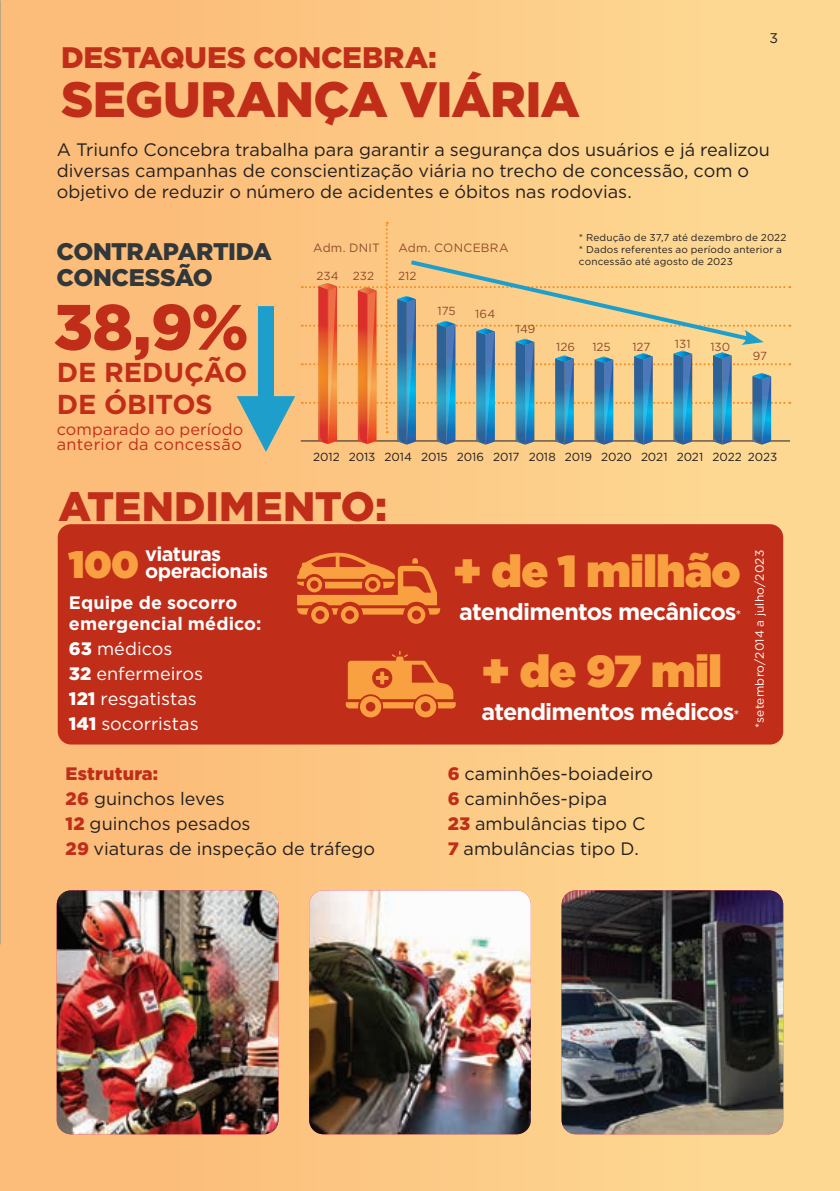
<style>
.page{position:relative;width:840px;height:1191px;background:#fff}
.page>*{position:absolute;margin:0;border:0;box-sizing:border-box;transform-origin:0 0}
.t1{font:900 64px "Gotham";color:#c02d19}
.t2{font:900 49.6px "Gotham";letter-spacing:-.02em;color:#c02d19}
.t3{font:900 44.8px "Gotham";letter-spacing:-.01em;color:#f9a141}
.t4{font:900 41.2px "Gotham";color:#c02d19}
.t5{font:900 38.2px "Gotham";color:#f9a141}
.t6{font:900 29.6px "Gotham";letter-spacing:-.01em;color:#c02d19}
.t7{font:700 27.4px/32.2px "Gotham";letter-spacing:-.005em;color:#c02d19}
.t8{font:900 24px/25.4px "Gotham";letter-spacing:-.015em;color:#32373a}
.t9{font:700 23.4px "Gotham";letter-spacing:-.035em;color:#fff}
.t10{font:700 19.8px/17.4px "Gotham";letter-spacing:-.03em;color:#fff}
.t11{font:18px/25px "Gotham";color:#231f20}
.t12{font:18px/25px "Gotham";color:#fff}
.t13{font:700 18px/21px "Gotham";letter-spacing:.005em;color:#fff}
.t14{font:16.2px/15px "Gotham";letter-spacing:.01em;color:#c02d19}
.t15{font:14px "Gotham";color:#231f20}
.t16{font:12px "Gotham";letter-spacing:.015em;color:#fff}
.t17{font:12px "Gotham";letter-spacing:.02em;color:#914c2d}
.t18{font:11.8px "Gotham";letter-spacing:-.005em;color:#231f20}
.t19{font:11.8px "Gotham";letter-spacing:-.005em;color:#914c2d}
.t20{font:10px/12px "Gotham";letter-spacing:.015em;color:#231f20}
.s1{font-weight:400;font-size:14px}
.s2{font-weight:900}
.s3{font-weight:900;color:#c02d19}
</style>
<div class="page">
<div style="left:0;top:0;width:839px;height:1191px;background:#fcbd7a"></div>
<div style="left:132px;top:0;width:707px;height:1191px;background:linear-gradient(to right,#fbbc79,#fcdb95)"></div>
<img style="left:57px;top:890px;width:221px;height:244px">
<img style="left:309px;top:890px;width:221px;height:244px">
<img style="left:561px;top:890px;width:221px;height:244px">
<div style="left:258px;top:306px;width:16px;height:99px;background:#1d9ecb"></div>
<svg style="left:236px;top:396px;width:59px;height:56px"></svg>
<hr style="left:300px;top:440px;width:489px;height:1px;background:#231f20">
<div style="left:58px;top:524px;width:724px;height:220px;background:#c02d19;border-radius:13px"></div>
<svg style="left:297px;top:552px;width:143px;height:72px"></svg>
<svg style="left:345px;top:651px;width:110px;height:66px"></svg>
<svg style="left:301px;top:222px;width:488px;height:222px"></svg>
<h3 class="t6" style="left:61px;top:37px;width:377px">DESTAQUES CONCEBRA:</h3>
<h2 class="t2" style="left:61px;top:65px;width:520px">SEGURANÇA VIÁRIA</h2>
<p class="t15" style="left:769px;top:30px;width:10px">3</p>
<p class="t11" style="left:57px;top:139px;width:714px;line-height:21px">A Triunfo Concebra trabalha para garantir a segurança dos usuários e já realizou diversas campanhas de conscientização viária no trecho de concessão, com o objetivo de reduzir o número de acidentes e óbitos nas rodovias.</p>
<h3 class="t8" style="left:57px;top:239px;width:217px">CONTRAPARTIDA<br>CONCESSÃO</h3>
<h1 class="t1" style="left:53px;top:283px;width:197px">38,9%</h1>
<h3 class="t7" style="left:57px;top:356px;width:192px">DE REDUÇÃO<br>DE ÓBITOS</h3>
<p class="t14" style="left:57px;top:422px;width:188px">comparado ao período anterior da concessão</p>
<p class="t17" style="left:313px;top:241px;width:68px">Adm. DNIT</p>
<p class="t17" style="left:398px;top:241px;width:112px">Adm. CONCEBRA</p>
<p class="t19" style="left:316px;top:269px;width:59px">234 232</p>
<p class="t19" style="left:398px;top:269px;width:20px">212</p>
<p class="t19" style="left:437px;top:304px;width:20px">175</p>
<p class="t19" style="left:475px;top:307px;width:21px">164</p>
<p class="t19" style="left:515px;top:322px;width:21px">149</p>
<p class="t20" style="left:578px;top:231px;width:209px">* Redução de 37,7 até dezembro de 2022 * Dados referentes ao período anterior a concessão até agosto de 2023</p>
<p class="t19" style="left:556px;top:340px;width:20px">126</p>
<p class="t19" style="left:592px;top:340px;width:20px">125</p>
<p class="t19" style="left:632px;top:340px;width:20px">127</p>
<p class="t19" style="left:674px;top:337px;width:17px">131</p>
<p class="t19" style="left:710px;top:340px;width:21px">130</p>
<p class="t19" style="left:752px;top:349px;width:16px">97</p>
<p class="t18" style="left:313px;top:450px;width:465px">2012 2013 2014 2015 2016 2017 2018 2019 2020 2021 2021 2022 2023</p>
<h3 class="t4" style="left:58px;top:477px;width:330px">ATENDIMENTO:</h3>
<h3 class="t5" style="left:68px;top:537px;width:72px">100</h3>
<p class="t10" style="left:145px;top:545px;width:124px">viaturas operacionais</p>
<p class="t16" style="left:752px;top:728px;width:179px;rotate:-90deg">*setembro/2014 a julho/2023</p>
<h3 class="t3" style="left:453px;top:539px;width:289px">+ de 1 milhão</h3>
<p class="t9" style="left:459px;top:596px;width:284px">atendimentos mecânicos<span class="s1">*</span></p>
<h3 class="t3" style="left:481px;top:639px;width:242px">+ de 97 mil</h3>
<p class="t9" style="left:481px;top:696px;width:259px">atendimentos médicos<span class="s1">*</span></p>
<p class="t13" style="left:69px;top:591px;width:194px">Equipe de socorro emergencial médico:</p>
<p class="t12" style="left:69px;top:635px;width:135px"><span class="s2">63</span> médicos<br><span class="s2">32</span> enfermeiros<br><span class="s2">121</span> resgatistas<br><span class="s2">141</span> socorristas</p>
<p class="t11" style="left:66px;top:761px;width:311px"><span class="s3">Estrutura:<br>26</span> guinchos leves<br><span class="s3">12</span> guinchos pesados<br><span class="s3">29</span> viaturas de inspeção de tráfego</p>
<p class="t11" style="left:447px;top:761px;width:207px"><span class="s3">6</span> caminhões-boiadeiro<br><span class="s3">6</span> caminhões-pipa<br><span class="s3">23</span> ambulâncias tipo C<br><span class="s3">7</span> ambulâncias tipo D.</p>
</div>
